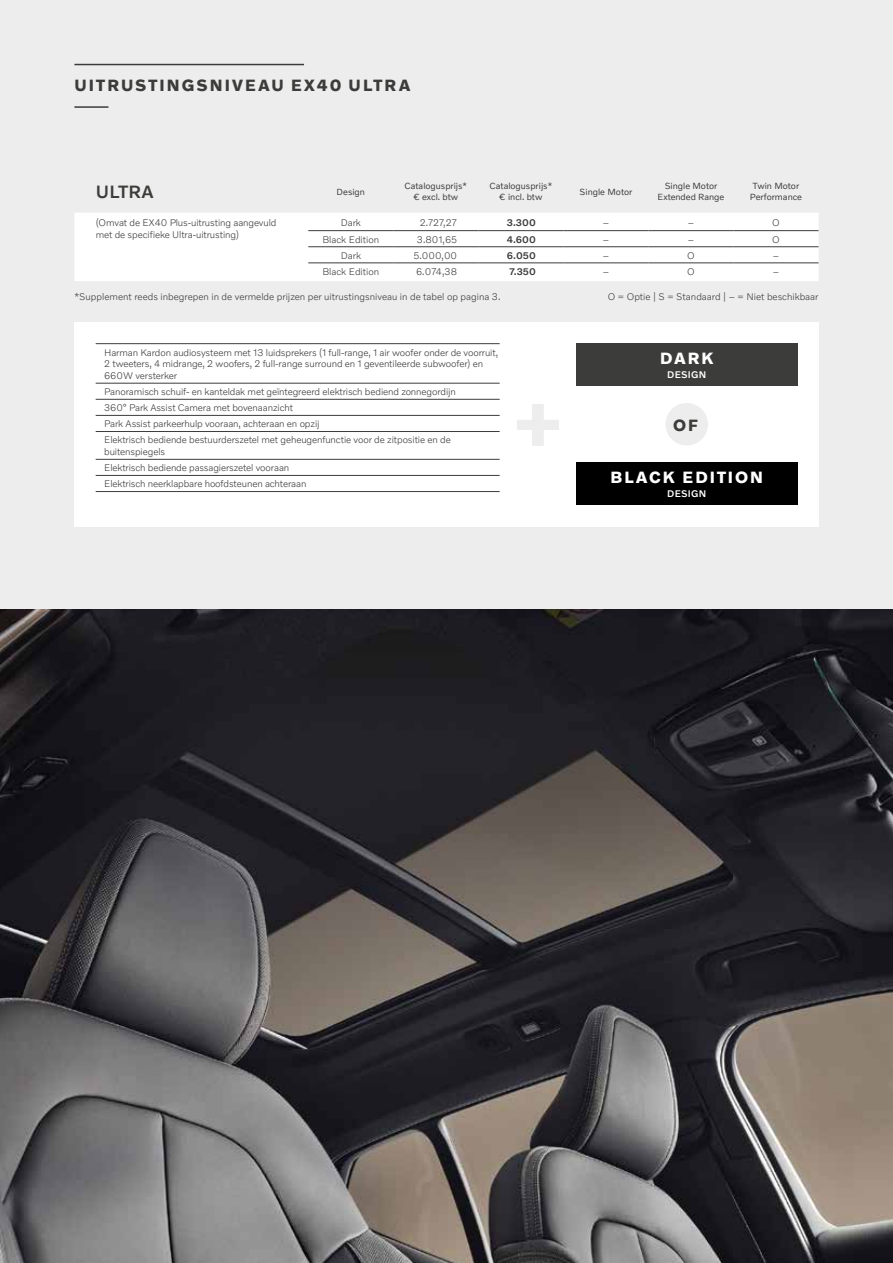
<style>
.page{position:relative;width:893px;height:1263px;background:#ededed}
.page>*{position:absolute;margin:0;border:0;box-sizing:border-box;transform-origin:0 0}
.t1{font:500 18px "Volvo Novum";letter-spacing:.015em;color:#3c3c3b}
.t2{font:700 16.5px "Volvo Novum";letter-spacing:.125em;color:#3c3c3b}
.t3{font:700 16.5px "Volvo Novum";letter-spacing:.12em;color:#fff}
.t4{font:300 9.75px/16px "Volvo Novum";letter-spacing:-.01em;color:#3c3c3b}
.t5{font:500 9.75px "Volvo Novum";color:#3c3c3b}
.t6{font:500 9.75px "Volvo Novum";letter-spacing:.02em;color:#fff}
.t7{font:9px/10.8px "Volvo Novum";color:#3c3c3b;text-align:center}
</style>
<div class="page">
<div style="left:74px;top:322px;width:745px;height:204px;background:#fff"></div>
<hr style="left:74px;top:64px;width:230px;height:1px;background:#3c3c3b">
<hr style="left:74px;top:106px;width:34px;height:2px;background:#3c3c3b">
<img style="left:0;top:610px;width:893px;height:653px">
<div style="left:75px;top:213px;width:744px;height:68px;background:#fff"></div>
<hr style="left:563px;top:230px;width:85px;height:1px;background:#3c3c3b">
<hr style="left:648px;top:230px;width:85px;height:1px;background:#3c3c3b">
<hr style="left:733px;top:230px;width:86px;height:1px;background:#3c3c3b">
<hr style="left:563px;top:246px;width:85px;height:1px;background:#3c3c3b">
<hr style="left:648px;top:246px;width:85px;height:1px;background:#3c3c3b">
<hr style="left:733px;top:246px;width:86px;height:1px;background:#3c3c3b">
<hr style="left:563px;top:263px;width:85px;height:1px;background:#3c3c3b">
<hr style="left:648px;top:263px;width:85px;height:1px;background:#3c3c3b">
<hr style="left:733px;top:263px;width:86px;height:1px;background:#3c3c3b">
<hr style="left:308px;top:230px;width:85px;height:1px;background:#3c3c3b">
<hr style="left:393px;top:230px;width:85px;height:1px;background:#3c3c3b">
<hr style="left:478px;top:230px;width:85px;height:1px;background:#3c3c3b">
<hr style="left:308px;top:246px;width:85px;height:1px;background:#3c3c3b">
<hr style="left:393px;top:246px;width:85px;height:1px;background:#3c3c3b">
<hr style="left:478px;top:246px;width:85px;height:1px;background:#3c3c3b">
<hr style="left:308px;top:263px;width:85px;height:1px;background:#3c3c3b">
<hr style="left:393px;top:263px;width:85px;height:1px;background:#3c3c3b">
<hr style="left:478px;top:263px;width:85px;height:1px;background:#3c3c3b">
<div style="left:576px;top:343px;width:221px;height:43px;background:#3c3c3b"></div>
<div style="left:576px;top:462px;width:221px;height:43px;background:#000"></div>
<div style="left:665px;top:403px;width:43px;height:42px;background:#ededed;border-radius:50%"></div>
<hr style="left:96px;top:343px;width:404px;height:1px;background:#3c3c3b">
<hr style="left:96px;top:383px;width:404px;height:1px;background:#3c3c3b">
<hr style="left:96px;top:399px;width:404px;height:1px;background:#3c3c3b">
<hr style="left:96px;top:415px;width:404px;height:1px;background:#3c3c3b">
<hr style="left:96px;top:431px;width:404px;height:1px;background:#3c3c3b">
<hr style="left:96px;top:459px;width:404px;height:1px;background:#3c3c3b">
<hr style="left:96px;top:475px;width:404px;height:1px;background:#3c3c3b">
<hr style="left:96px;top:491px;width:404px;height:1px;background:#3c3c3b">
<h2 class="t2" style="left:75px;top:75px;width:337px">UITRUSTINGSNIVEAU EX40 ULTRA</h2>
<h1 class="t1" style="left:96px;top:181px;width:59px">ULTRA</h1>
<p class="t7" style="left:337px;top:186px;width:30px">Design</p>
<p class="t7" style="left:405px;top:181px;width:64px">Catalogusprijs* € excl. btw</p>
<p class="t7" style="left:490px;top:181px;width:64px">Catalogusprijs* € incl. btw</p>
<p class="t7" style="left:580px;top:186px;width:54px">Single Motor</p>
<p class="t7" style="left:658px;top:181px;width:68px">Single Motor<br>Extended Range</p>
<p class="t7" style="left:750px;top:181px;width:54px">Twin Motor<br>Performance</p>
<p class="t4" style="left:96px;top:217px;width:182px;line-height:11.7px">(Omvat de EX40 Plus-uitrusting aangevuld met de specifieke Ultra-uitrusting)</p>
<p class="t4" style="left:341px;top:215px;width:22px">Dark</p>
<p class="t4" style="left:420px;top:215px;width:39px">2.727,27</p>
<p class="t5" style="left:507px;top:217px;width:30px">3.300</p>
<p class="t4" style="left:603px;top:215px;width:8px">–</p>
<p class="t4" style="left:688px;top:215px;width:8px">–</p>
<p class="t4" style="left:772px;top:215px;width:9px">O</p>
<p class="t4" style="left:322px;top:231px;width:58px">Black Edition</p>
<p class="t4" style="left:417px;top:231px;width:42px">3.801,65</p>
<p class="t5" style="left:507px;top:233px;width:31px">4.600</p>
<p class="t4" style="left:603px;top:231px;width:8px">–</p>
<p class="t4" style="left:688px;top:231px;width:8px">–</p>
<p class="t4" style="left:772px;top:231px;width:9px">O</p>
<p class="t4" style="left:341px;top:247px;width:22px">Dark</p>
<p class="t4" style="left:413px;top:247px;width:45px">5.000,00</p>
<p class="t5" style="left:507px;top:249px;width:30px">6.050</p>
<p class="t4" style="left:603px;top:247px;width:8px">–</p>
<p class="t4" style="left:687px;top:247px;width:9px">O</p>
<p class="t4" style="left:773px;top:247px;width:8px">–</p>
<p class="t4" style="left:322px;top:263px;width:58px">Black Edition</p>
<p class="t4" style="left:416px;top:263px;width:43px">6.074,38</p>
<p class="t5" style="left:509px;top:265px;width:28px">7.350</p>
<p class="t4" style="left:603px;top:263px;width:8px">–</p>
<p class="t4" style="left:687px;top:263px;width:9px">O</p>
<p class="t4" style="left:773px;top:263px;width:8px">–</p>
<p class="t4" style="left:74px;top:288px;width:428px">*Supplement reeds inbegrepen in de vermelde prijzen per uitrustingsniveau in de tabel op pagina 3.</p>
<p class="t4" style="left:608px;top:288px;width:212px">O = Optie | S = Standaard | – = Niet beschikbaar</p>
<p class="t4" style="left:104px;top:346px;width:395px;line-height:11.7px">Harman Kardon audiosysteem met 13 luidsprekers (1 full-range, 1 air woofer onder de voorruit,<br>2 tweeters, 4 midrange, 2 woofers, 2 full-range surround en 1 geventileerde subwoofer) en<br>660W versterker</p>
<p class="t4" style="left:104px;top:383px;width:353px">Panoramisch schuif- en kanteldak met geïntegreerd elektrisch bediend zonnegordijn 360° Park Assist Camera met bovenaanzicht<br>Park Assist parkeerhulp vooraan, achteraan en opzij<br>Elektrisch bediende bestuurderszetel met geheugenfunctie voor de zitpositie en de</p>
<p class="t4" style="left:104px;top:443px;width:204px">buitenspiegels<br>Elektrisch bediende passagierszetel vooraan<br>Elektrisch neerklapbare hoofdsteunen achteraan</p>
<h2 class="t3" style="left:660px;top:348px;width:55px">DARK</h2>
<p class="t6" style="left:667px;top:368px;width:40px">DESIGN</p>
<h2 class="t2" style="left:673px;top:414px;width:27px">OF</h2>
<h2 class="t3" style="left:610px;top:467px;width:154px">BLACK EDITION</h2>
<p class="t6" style="left:667px;top:487px;width:40px">DESIGN</p>
</div>
